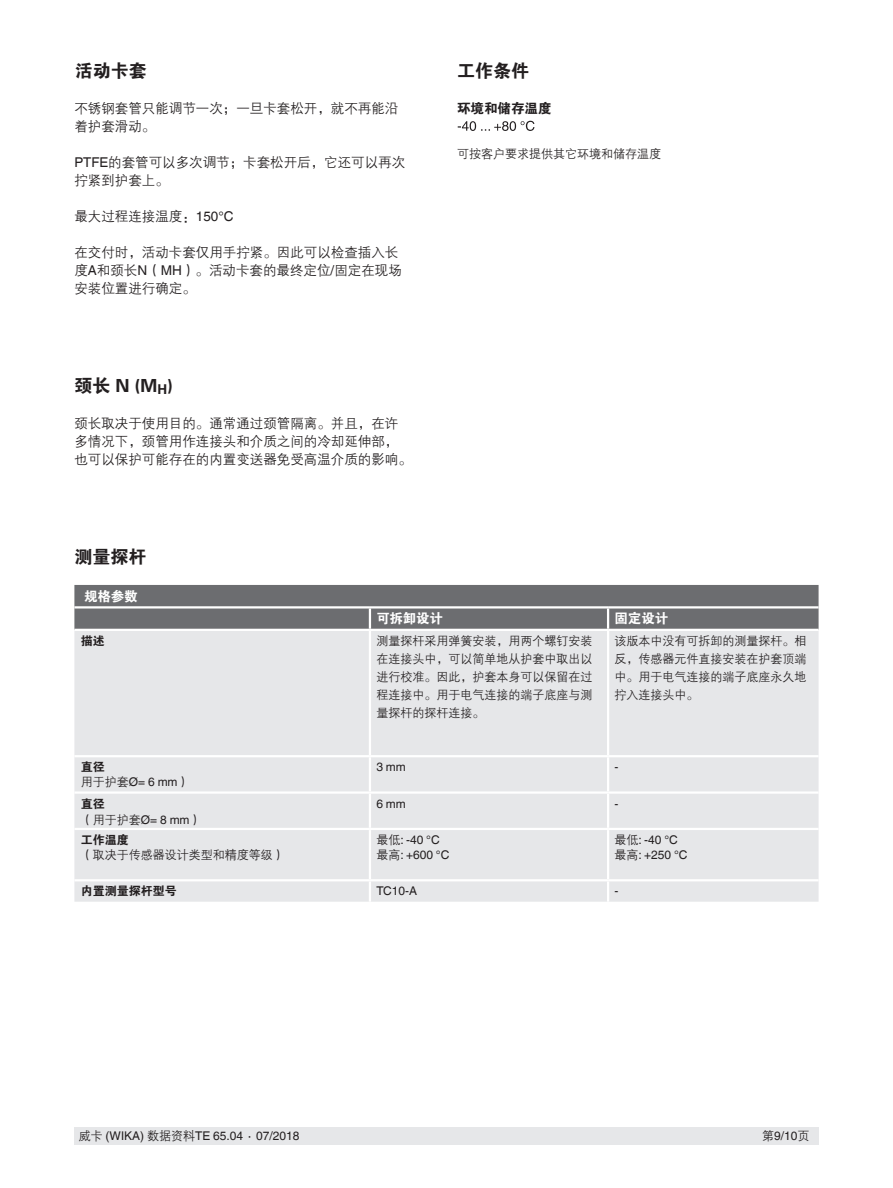
<style>
.page{position:relative;width:893px;height:1188px;background:#fff}
.page>*{position:absolute;margin:0;border:0;box-sizing:border-box;transform-origin:0 0}
.t1{font:18px "FZDHTJW GB1 0";color:#231f20}
.t2{font:13.5px/18px "FZZDXJW GB1 0";color:#231f20}
.t3{font:13.5px "FZDHTJW GB1 0";letter-spacing:-.015em;color:#fff}
.t4{font:13.5px "FZDHTJW GB1 0";color:#231f20}
.t5{font:12px/18px "FZZDXJW GB1 0";color:#231f20;text-align:justify}
.t6{font:12px/15px "Helvetica World";color:#231f20}
.t7{font:12px "FZDHTJW GB1 0";color:#231f20}
.s1{font-family:"Helvetica World"}
.s2{font-family:"FZZDXJW GB1 0"}
</style>
<div class="page">
<div style="left:74px;top:1128px;width:745px;height:17px;background:#e6e7e9"></div>
<div style="left:74px;top:585px;width:745px;height:44px;background:#6c6d70"></div>
<div style="left:74px;top:631px;width:745px;height:271px;background:#e6e7e9"></div>
<hr style="left:369px;top:609px;width:2px;height:20px;background:#fff">
<hr style="left:369px;top:631px;width:2px;height:124px;background:#fff">
<hr style="left:74px;top:755px;width:296px;height:2px;background:#fff">
<hr style="left:370px;top:755px;width:238px;height:2px;background:#fff">
<hr style="left:369px;top:757px;width:2px;height:34px;background:#fff">
<hr style="left:608px;top:755px;width:211px;height:2px;background:#fff">
<hr style="left:74px;top:791px;width:296px;height:3px;background:#fff">
<hr style="left:370px;top:791px;width:238px;height:3px;background:#fff">
<hr style="left:369px;top:794px;width:2px;height:34px;background:#fff">
<hr style="left:608px;top:791px;width:211px;height:3px;background:#fff">
<hr style="left:74px;top:828px;width:296px;height:2px;background:#fff">
<hr style="left:370px;top:828px;width:238px;height:2px;background:#fff">
<hr style="left:369px;top:830px;width:2px;height:49px;background:#fff">
<hr style="left:608px;top:828px;width:211px;height:2px;background:#fff">
<hr style="left:74px;top:879px;width:296px;height:2px;background:#fff">
<hr style="left:370px;top:879px;width:238px;height:2px;background:#fff">
<hr style="left:369px;top:881px;width:2px;height:21px;background:#fff">
<hr style="left:608px;top:879px;width:211px;height:2px;background:#fff">
<hr style="left:74px;top:606px;width:296px;height:3px;background:#fff">
<hr style="left:370px;top:606px;width:238px;height:3px;background:#fff">
<hr style="left:608px;top:606px;width:211px;height:3px;background:#fff">
<hr style="left:607px;top:609px;width:2px;height:20px;background:#fff">
<hr style="left:607px;top:631px;width:2px;height:124px;background:#fff">
<hr style="left:607px;top:757px;width:2px;height:34px;background:#fff">
<hr style="left:607px;top:794px;width:2px;height:34px;background:#fff">
<hr style="left:607px;top:830px;width:2px;height:49px;background:#fff">
<hr style="left:607px;top:881px;width:2px;height:21px;background:#fff">
<svg style="left:458px;top:121px;width:76px;height:10px"></svg>
<h1 class="t1" style="left:75px;top:61px;width:73px">活动卡套</h1>
<h1 class="t1" style="left:457px;top:61px;width:73px">工作条件</h1>
<p class="t4" style="left:457px;top:101px;width:96px">环境和储存温度</p>
<p class="t5" style="left:457px;top:145px;width:205px">可按客户要求提供其它环境和储存温度</p>
<p class="t2" style="left:74px;top:100px;width:325px">不锈钢套管只能调节一次；一旦卡套松开，就不再能沿着护套滑动。</p>
<p class="t2" style="left:74px;top:154px;width:332px"><span class="s1">PTFE</span>的套管可以多次调节；卡套松开后，它还可以再次拧紧到护套上。</p>
<p class="t2" style="left:74px;top:208px;width:161px">最大过程连接温度：<span class="s1">150°C</span></p>
<p class="t2" style="left:74px;top:244px;width:329px">在交付时，活动卡套仅用手拧紧。因此可以检查插入长度<span class="s1">A</span>和颈长<span class="s1">N</span>（<span class="s1">MH</span>）。活动卡套的最终定位<span class="s1">/</span>固定在现场安装位置进行确定。</p>
<h1 class="t1" style="left:74px;top:376px;width:100px">颈长 N (M<sub>H</sub>)</h1>
<p class="t2" style="left:74px;top:415px;width:339px">颈长取决于使用目的。通常通过颈管隔离。并且，在许多情况下，颈管用作连接头和介质之间的冷却延伸部，也可以保护可能存在的内置变送器免受高温介质的影响。</p>
<h1 class="t1" style="left:74px;top:547px;width:73px">测量探杆</h1>
<p class="t3" style="left:84px;top:589px;width:55px">规格参数</p>
<p class="t3" style="left:376px;top:611px;width:68px">可拆卸设计</p>
<p class="t3" style="left:614px;top:611px;width:55px">固定设计</p>
<p class="t7" style="left:81px;top:634px;width:25px">描述</p>
<p class="t5" style="left:376px;top:632px;width:217px">测量探杆采用弹簧安装，用两个螺钉安装在连接头中，可以简单地从护套中取出以进行校准。因此，护套本身可以保留在过程连接中。用于电气连接的端子底座与测量探杆的探杆连接。</p>
<p class="t5" style="left:614px;top:632px;width:193px">该版本中没有可拆卸的测量探杆。相反，传感器元件直接安装在护套顶端中。用于电气连接的端子底座永久地拧入连接头中。</p>
<p class="t7" style="left:81px;top:760px;width:25px">直径</p>
<p class="t5" style="left:81px;top:774px;width:110px">用于护套<span class="s1">Ø= 6 mm</span>）</p>
<p class="t5" style="left:81px;top:811px;width:122px">（用于护套<span class="s1">Ø= 8 mm</span>）</p>
<p class="t6" style="left:376px;top:760px;width:31px">3 mm</p>
<p class="t6" style="left:614px;top:760px;width:5px">-</p>
<p class="t7" style="left:81px;top:797px;width:25px">直径</p>
<p class="t6" style="left:376px;top:796px;width:31px">6 mm</p>
<p class="t6" style="left:614px;top:796px;width:5px">-</p>
<p class="t7" style="left:81px;top:833px;width:49px">工作温度</p>
<p class="t5" style="left:81px;top:846px;width:205px">（取决于传感器设计类型和精度等级）</p>
<p class="t6" style="left:376px;top:832px;width:75px"><span class="s2">最低</span>: -40 °C<span class="s2">最高</span>: +600 °C</p>
<p class="t6" style="left:614px;top:832px;width:75px"><span class="s2">最低</span>: -40 °C<span class="s2">最高</span>: +250 °C</p>
<p class="t7" style="left:81px;top:885px;width:97px">内置测量探杆型号</p>
<p class="t6" style="left:376px;top:884px;width:42px">TC10-A</p>
<p class="t6" style="left:614px;top:884px;width:5px">-</p>
<p class="t6" style="left:79px;top:1129px;width:222px"><span class="s2">威卡</span> (WIKA) <span class="s2">数据资料</span>TE 65.04 ∙ 07/2018</p>
<p class="t6" style="left:762px;top:1129px;width:49px"><span class="s2">第</span>9/10<span class="s2">页</span></p>
</div>
